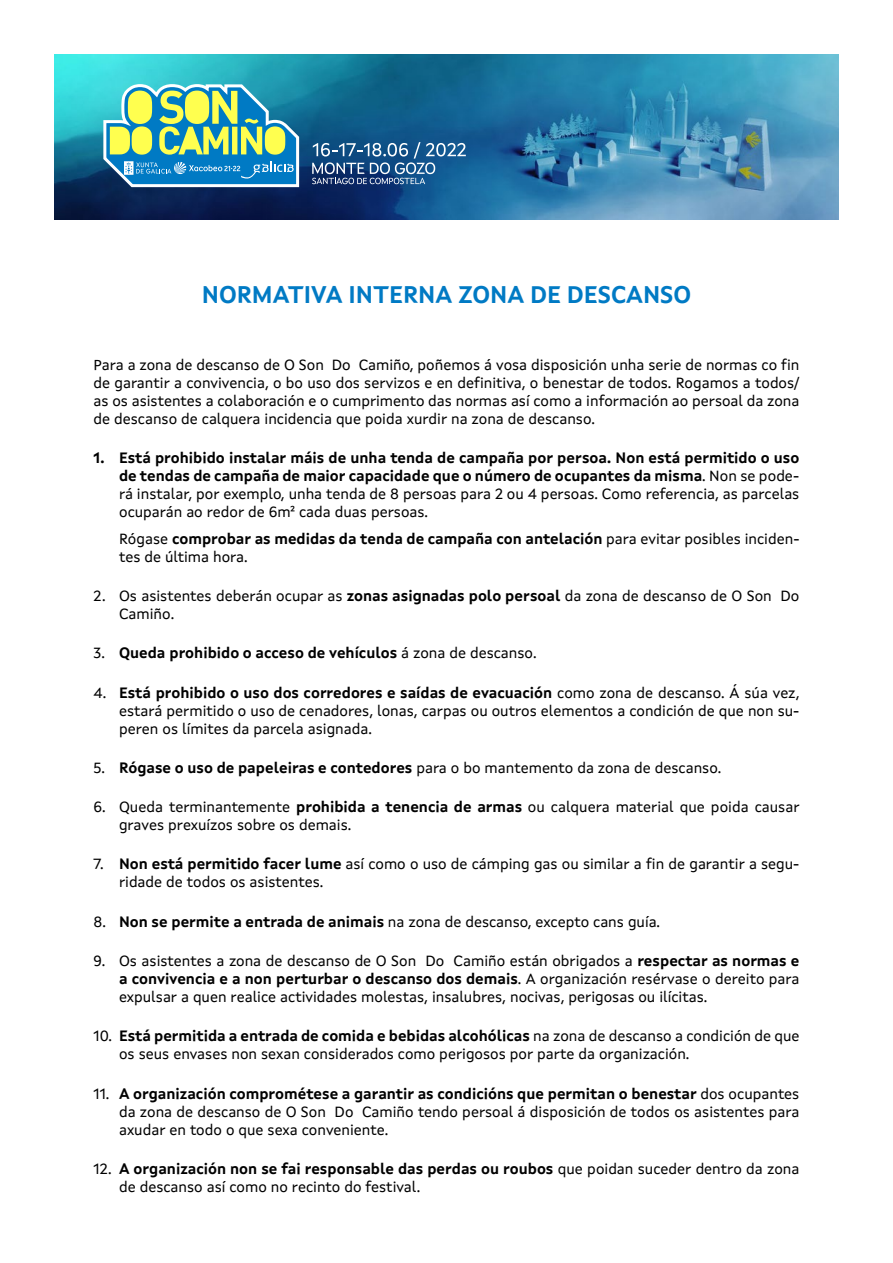
<style>
.page{position:relative;width:893px;height:1263px;background:#fff}
.page>*{position:absolute;margin:0;border:0;box-sizing:border-box;transform-origin:0 0}
.t1{font:700 24px "Xunta Sans";color:#007ac4}
.t2{font:15px/18px "Xunta Sans";color:#000}
.t3{font:700 15px/18px "Xunta Sans";color:#000;text-align:justify}
.s1{font-weight:400}
.s2{font-weight:700}
</style>
<div class="page">
<img style="left:54px;top:54px;width:785px;height:165px">
<svg style="left:102px;top:82px;width:199px;height:107px;background:#63ada5"></svg>
<svg style="left:312px;top:142px;width:154px;height:42px;background:#3d6d9a"></svg>
<h1 class="t1" style="left:202px;top:280px;width:491px">NORMATIVA INTERNA ZONA DE DESCANSO</h1>
<p class="t2" style="left:94px;top:356px;width:707px;text-align:justify">Para a zona de descanso de O Son Do Camiño, poñemos á vosa disposición unha serie de normas co fin de garantir a convivencia, o bo uso dos servizos e en definitiva, o benestar de todos. Rogamos a todos/ as os asistentes a colaboración e o cumprimento das normas así como a información ao persoal da zona de descanso de calquera incidencia que poida xurdir na zona de descanso.</p>
<p class="t3" style="left:119px;top:449px;width:682px;text-indent:-26px">1. Está prohibido instalar máis de unha tenda de campaña por persoa. Non está permitido o uso de tendas de campaña de maior capacidade que o número de ocupantes da misma<span class="s1">. Non se pode&shy;rá instalar, por exemplo, unha tenda de 8 persoas para 2 ou 4 persoas. Como referencia, as parcelas ocuparán ao redor de 6m² cada duas persoas.</span></p>
<p class="t2" style="left:119px;top:529px;width:682px">Rógase <span class="s2">comprobar as medidas da tenda de campaña con antelación</span> para evitar posibles inciden&shy;tes de última hora.</p>
<p class="t2" style="left:119px;top:587px;width:682px;text-indent:-26px">2. Os asistentes deberán ocupar as <span class="s2">zonas asignadas polo persoal</span> da zona de descanso de O Son Do<br>Camiño.</p>
<p class="t3" style="left:94px;top:644px;width:445px"><span class="s1">3.</span> Queda prohibido o acceso de vehículos <span class="s1">á zona de descanso.</span></p>
<p class="t2" style="left:119px;top:683px;width:682px;text-align:justify;text-indent:-26px">4. <span class="s2">Está prohibido o uso dos corredores e saídas de evacuación</span> como zona de descanso. Á súa vez, estará permitido o uso de cenadores, lonas, carpas ou outros elementos a condición de que non su&shy;peren os límites da parcela asignada.</p>
<p class="t2" style="left:94px;top:759px;width:629px">5. <span class="s2">Rógase o uso de papeleiras e contedores</span> para o bo mantemento da zona de descanso.</p>
<p class="t2" style="left:119px;top:798px;width:682px;text-indent:-26px">6. Queda terminantemente <span class="s2">prohibida a tenencia de armas</span> ou calquera material que poida causar graves prexuízos sobre os demais.</p>
<p class="t2" style="left:119px;top:855px;width:682px;text-indent:-26px">7. <span class="s2">Non está permitido facer lume</span> así como o uso de cámping gas ou similar a fin de garantir a segu&shy;ridade de todos os asistentes.</p>
<p class="t2" style="left:94px;top:912px;width:568px">8. <span class="s2">Non se permite a entrada de animais</span> na zona de descanso, excepto cans guía.</p>
<p class="t2" style="left:119px;top:952px;width:682px;text-align:justify;text-indent:-26px">9. Os asistentes a zona de descanso de O Son Do Camiño están obrigados a <span class="s2">respectar as normas e a convivencia e a non perturbar o descanso dos demais</span>. A organización resérvase o dereito para expulsar a quen realice actividades molestas, insalubres, nocivas, perigosas ou ilícitas.</p>
<p class="t2" style="left:119px;top:1027px;width:682px;text-indent:-26px">10. <span class="s2">Está permitida a entrada de comida e bebidas alcohólicas</span> na zona de descanso a condición de que os seus envases non sexan considerados como perigosos por parte da organización.</p>
<p class="t2" style="left:119px;top:1084px;width:682px;text-align:justify;text-indent:-26px">11. <span class="s2">A organización comprométese a garantir as condicións que permitan o benestar</span> dos ocupantes da zona de descanso de O Son Do Camiño tendo persoal á disposición de todos os asistentes para axudar en todo o que sexa conveniente.</p>
<p class="t2" style="left:119px;top:1159px;width:682px;text-indent:-26px">12. <span class="s2">A organización non se fai responsable das perdas ou roubos</span> que poidan suceder dentro da zona de descanso así como no recinto do festival.</p>
</div>
